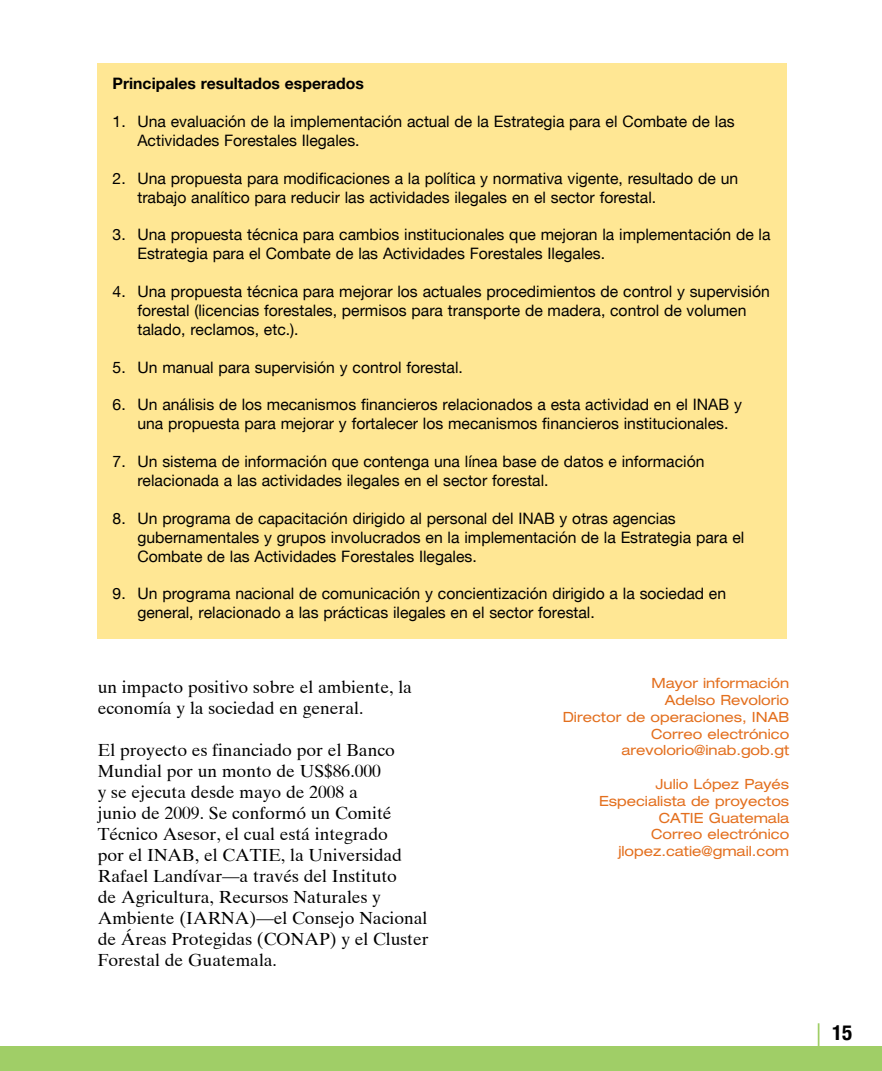
<style>
.page{position:relative;width:882px;height:1071px;background:#fff}
.page>*{position:absolute;margin:0;border:0;box-sizing:border-box;transform-origin:0 0}
.t1{font:700 condensed 21px "Helvetica Neue";color:#000}
.t2{font:17.5px/21px "Times Ten";color:#000}
.t3{font:15.75px/18.9px "Helvetica Neue";color:#000}
.t4{font:700 15.75px "Helvetica Neue";color:#000}
.t5{font:expanded 14px/16.8px "Helvetica Neue";color:#e36f1e;text-align:right}
</style>
<div class="page">
<div style="left:0;top:1047px;width:882px;height:24px;background:#a0ce67"></div>
<hr style="left:818px;top:1023px;width:1px;height:33px;background:#a0ce67">
<div style="left:98px;top:63px;width:689px;height:575px;background:#ffe794"></div>
<p class="t4" style="left:113px;top:74px;width:253px">Principales resultados esperados</p>
<p class="t3" style="left:137px;top:112px;width:599px;text-indent:-25px">1. Una evaluación de la implementación actual de la Estrategia para el Combate de las<br>Actividades Forestales Ilegales.</p>
<p class="t3" style="left:137px;top:168px;width:602px;text-indent:-25px">2. Una propuesta para modificaciones a la política y normativa vigente, resultado de un trabajo analítico para reducir las actividades ilegales en el sector forestal.</p>
<p class="t3" style="left:137px;top:225px;width:635px;text-indent:-25px">3. Una propuesta técnica para cambios institucionales que mejoran la implementación de la<br>Estrategia para el Combate de las Actividades Forestales Ilegales.</p>
<p class="t3" style="left:137px;top:282px;width:634px;text-indent:-25px">4. Una propuesta técnica para mejorar los actuales procedimientos de control y supervisión forestal (licencias forestales, permisos para transporte de madera, control de volumen talado, reclamos, etc.).</p>
<p class="t3" style="left:113px;top:357px;width:352px">5. Un manual para supervisión y control forestal.</p>
<p class="t3" style="left:137px;top:395px;width:606px;text-indent:-25px">6. Un análisis de los mecanismos financieros relacionados a esta actividad en el INAB y una propuesta para mejorar y fortalecer los mecanismos financieros institucionales.</p>
<p class="t3" style="left:137px;top:452px;width:569px;text-indent:-25px">7. Un sistema de información que contenga una línea base de datos e información relacionada a las actividades ilegales en el sector forestal.</p>
<p class="t3" style="left:137px;top:509px;width:608px;text-indent:-25px">8. Un programa de capacitación dirigido al personal del INAB y otras agencias gubernamentales y grupos involucrados en la implementación de la Estrategia para el<br>Combate de las Actividades Forestales Ilegales.</p>
<p class="t3" style="left:137px;top:584px;width:590px;text-indent:-25px">9. Un programa nacional de comunicación y concientización dirigido a la sociedad en general, relacionado a las prácticas ilegales en el sector forestal.</p>
<p class="t2" style="left:98px;top:676px;width:316px">un impacto positivo sobre el ambiente, la economía y la sociedad en general.</p>
<p class="t2" style="left:98px;top:739px;width:332px">El proyecto es financiado por el Banco Mundial por un monto de US$86.000<br>y se ejecuta desde mayo de 2008 a<br>junio de 2009. Se conformó un Comité Técnico Asesor, el cual está integrado<br>por el INAB, el CATIE, la Universidad Rafael Landívar—a través del Instituto<br>de Agricultura, Recursos Naturales y Ambiente (IARNA)—el Consejo Nacional de Áreas Protegidas (CONAP) y el Cluster Forestal de Guatemala.</p>
<p class="t5" style="left:563px;top:675px;width:228px">Mayor información<br>Adelso Revolorio<br>Director de operaciones, INAB<br>Correo electrónico arevolorio@inab.gob.gt</p>
<p class="t5" style="left:599px;top:775px;width:192px">Julio López Payés<br>Especialista de proyectos<br>CATIE Guatemala<br>Correo electrónico jlopez.catie@gmail.com</p>
<h1 class="t1" style="left:832px;top:1020px;width:11px">15</h1>
</div>
